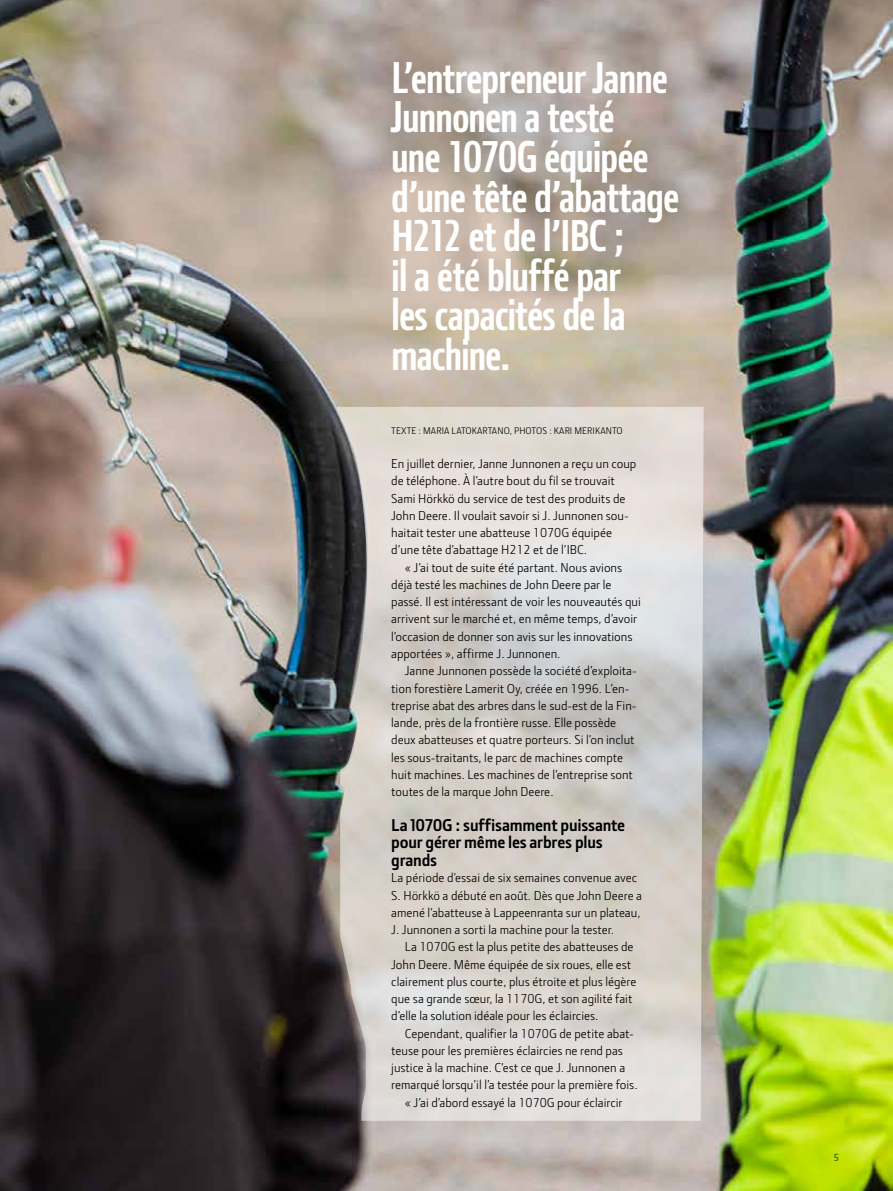
<style>
.page{position:relative;width:893px;height:1191px;background:#fff}
.page>*{position:absolute;margin:0;border:0;box-sizing:border-box;transform-origin:0 0}
.t1{font:700 45px/39.6px "JD Sans Pro Cond";letter-spacing:-.025em;color:#fff}
.t2{font:700 17.25px/17.5px "JD Sans Pro";letter-spacing:-.01em;color:#000}
.t3{font:13.05px/17.2px "JD Sans Pro";color:#000}
.t4{font:700 10.5px "JD Sans Pro";color:#457a1c}
.t5{font:9.75px "JD Sans Pro";letter-spacing:.01em;color:#000}
</style>
<div class="page">
<img style="left:0;top:0;width:893px;height:1191px">
<svg style="left:337px;top:407px;width:367px;height:713px;background:#d2cdc9"></svg>
<h1 class="t1" style="left:391px;top:57px;width:290px">L’entrepreneur Janne<br>Junnonen a testé<br>une 1070G équipée d’une tête d’abattage<br>H212 et de l’IBC ;<br>il a été bluffé par<br>les capacités de la machine.</h1>
<p class="t5" style="left:391px;top:424px;width:233px">TEXTE : MARIA LATOKARTANO, PHOTOS : KARI MERIKANTO</p>
<p class="t3" style="left:391px;top:455px;width:247px">En juillet dernier, Janne Junnonen a reçu un coup de téléphone. À l’autre bout du fil se trouvait Sami Hörkkö du service de test des produits de John Deere. Il voulait savoir si J. Junnonen sou&shy;haitait tester une abatteuse 1070G équipée d’une tête d’abattage H212 et de l’IBC.</p>
<p class="t3" style="left:391px;top:558px;width:251px;text-indent:13px">« J’ai tout de suite été partant. Nous avions déjà testé les machines de John Deere par le passé. Il est intéressant de voir les nouveautés qui arrivent sur le marché et, en même temps, d’avoir l’occasion de donner son avis sur les innovations apportées », affirme J. Junnonen.</p>
<p class="t3" style="left:391px;top:662px;width:247px;text-indent:13px">Janne Junnonen possède la société d’exploita&shy;tion forestière Lamerit Oy, créée en 1996. L’en&shy;treprise abat des arbres dans le sud-est de la Fin&shy;lande, près de la frontière russe. Elle possède deux abatteuses et quatre porteurs. Si l’on inclut les sous-traitants, le parc de machines compte huit machines. Les machines de l’entreprise sont toutes de la marque John Deere.</p>
<h2 class="t2" style="left:391px;top:815px;width:236px">La 1070G : suffisamment puissante pour gérer même les arbres plus grands</h2>
<p class="t3" style="left:391px;top:869px;width:252px">La période d’essai de six semaines convenue avec S. Hörkkö a débuté en août. Dès que John Deere a amené l’abatteuse à Lappeenranta sur un plateau, J. Junnonen a sorti la machine pour la tester.</p>
<p class="t3" style="left:391px;top:938px;width:247px;text-indent:13px">La 1070G est la plus petite des abatteuses de John Deere. Même équipée de six roues, elle est clairement plus courte, plus étroite et plus légère que sa grande sœur, la 1170G, et son agilité fait d’elle la solution idéale pour les éclaircies.</p>
<p class="t3" style="left:405px;top:1024px;width:231px">Cependant, qualifier la 1070G de petite abat-</p>
<p class="t3" style="left:391px;top:1041px;width:233px">teuse pour les premières éclaircies ne rend pas</p>
<p class="t3" style="left:391px;top:1058px;width:236px">justice à la machine. C’est ce que J. Junnonen a</p>
<p class="t3" style="left:391px;top:1076px;width:248px">remarqué lorsqu’il l’a testée pour la première fois.</p>
<p class="t3" style="left:405px;top:1093px;width:220px">« J’ai d’abord essayé la 1070G pour éclaircir</p>
<p class="t4" style="left:834px;top:1150px;width:7px">5</p>
</div>
